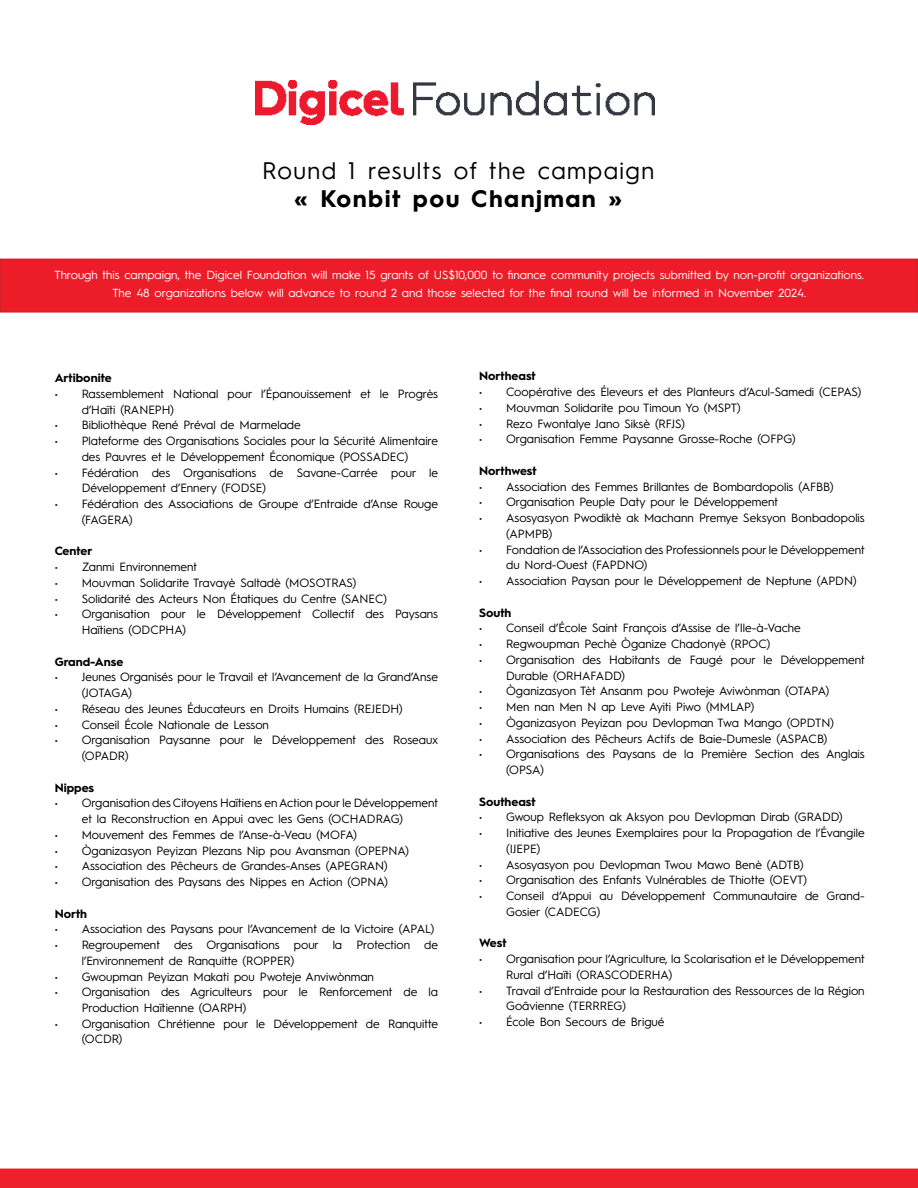
<style>
.page{position:relative;width:918px;height:1188px;background:#fff}
.page>*{position:absolute;margin:0;border:0;box-sizing:border-box;transform-origin:0 0}
.t1{font:24px "Hurme Geometric Sans 1";letter-spacing:.06em;color:#000}
.t2{font:700 24px "Hurme Geometric Sans 1";letter-spacing:.06em;color:#000}
.t3{font:12px/15.8px "Hurme Geometric Sans 1";color:#000}
.t4{font:700 12px "Hurme Geometric Sans 1";color:#000}
.t5{font:11.7px/18px "Hurme Geometric Sans 1";color:#fff;text-align:center}
</style>
<div class="page">
<div style="left:1px;top:259px;width:916px;height:53px;background:#ed1c29"></div>
<div style="left:0;top:259px;width:918px;height:54px;border:2px solid #d2232a"></div>
<img style="left:256px;top:80px;width:399px;height:44px">
<div style="left:0;top:1169px;width:918px;height:19px;background:#ed212b"></div>
<h1 class="t1" style="left:262px;top:153px;width:394px">Round 1 results of the campaign</h1>
<h1 class="t2" style="left:294px;top:182px;width:330px">« Konbit pou Chanjman »</h1>
<p class="t5" style="left:54px;top:265px;width:811px">Through this campaign, the Digicel Foundation will make 15 grants of US$10,000 to finance community projects submitted by non-profit organizations.<br>The 48 organizations below will advance to round 2 and those selected for the final round will be informed in November 2024.</p>
<p class="t4" style="left:55px;top:370px;width:58px">Artibonite</p>
<p class="t3" style="left:82px;top:385px;width:358px;text-indent:-27px">• Rassemblement National pour l’Épanouissement et le Progrès d’Haïti (RANEPH)</p>
<p class="t3" style="left:55px;top:417px;width:248px">• Bibliothèque René Préval de Marmelade</p>
<p class="t3" style="left:55px;top:432px;width:385px;text-align:center">• Plateforme des Organisations Sociales pour la Sécurité Alimentaire des Pauvres et le Développement Économique (POSSADEC)</p>
<p class="t3" style="left:82px;top:464px;width:358px;text-indent:-27px">• Fédération des Organisations de Savane-Carrée pour le<br>Développement d’Ennery (FODSE)</p>
<p class="t3" style="left:82px;top:495px;width:358px;text-indent:-27px">• Fédération des Associations de Groupe d’Entraide d’Anse Rouge (FAGERA)</p>
<p class="t4" style="left:55px;top:543px;width:39px">Center</p>
<p class="t3" style="left:55px;top:558px;width:144px">• Zanmi Environnement</p>
<p class="t3" style="left:55px;top:574px;width:303px">• Mouvman Solidarite Travayè Saltadè (MOSOTRAS)</p>
<p class="t3" style="left:55px;top:590px;width:334px">• Solidarité des Acteurs Non Étatiques du Centre (SANEC)</p>
<p class="t3" style="left:82px;top:606px;width:358px;text-indent:-27px">• Organisation pour le Développement Collectif des Paysans<br>Haïtiens (ODCPHA)</p>
<p class="t4" style="left:55px;top:653px;width:70px">Grand-Anse</p>
<p class="t3" style="left:82px;top:668px;width:358px;text-indent:-27px">• Jeunes Organisés pour le Travail et l’Avancement de la Grand’Anse (JOTAGA)</p>
<p class="t3" style="left:55px;top:700px;width:350px">• Réseau des Jeunes Éducateurs en Droits Humains (REJEDH)</p>
<p class="t3" style="left:55px;top:716px;width:216px">• Conseil École Nationale de Lesson</p>
<p class="t3" style="left:82px;top:731px;width:358px;text-indent:-27px">• Organisation Paysanne pour le Développement des Roseaux (OPADR)</p>
<p class="t4" style="left:55px;top:779px;width:41px">Nippes</p>
<p class="t3" style="left:82px;top:794px;width:358px;text-indent:-27px">• Organisation des Citoyens Haïtiens en Action pour le Développement et la Reconstruction en Appui avec les Gens (OCHADRAG)</p>
<p class="t3" style="left:55px;top:826px;width:304px">• Mouvement des Femmes de l’Anse-à-Veau (MOFA)</p>
<p class="t3" style="left:55px;top:842px;width:356px">• Òganizasyon Peyizan Plezans Nip pou Avansman (OPEPNA)</p>
<p class="t3" style="left:55px;top:857px;width:335px">• Association des Pêcheurs de Grandes-Anses (APEGRAN)</p>
<p class="t3" style="left:55px;top:873px;width:335px">• Organisation des Paysans des Nippes en Action (OPNA)</p>
<p class="t4" style="left:55px;top:905px;width:34px">North</p>
<p class="t3" style="left:55px;top:920px;width:381px">• Association des Paysans pour l’Avancement de la Victoire (APAL)</p>
<p class="t3" style="left:82px;top:936px;width:358px;text-indent:-27px">• Regroupement des Organisations pour la Protection de l’Environnement de Ranquitte (ROPPER)</p>
<p class="t3" style="left:55px;top:968px;width:321px">• Gwoupman Peyizan Makati pou Pwoteje Anviwònman</p>
<p class="t3" style="left:82px;top:983px;width:358px;text-indent:-27px">• Organisation des Agriculteurs pour le Renforcement de la<br>Production Haïtienne (OARPH)</p>
<p class="t3" style="left:82px;top:1015px;width:358px;text-indent:-27px">• Organisation Chrétienne pour le Développement de Ranquitte (OCDR)</p>
<p class="t4" style="left:479px;top:368px;width:58px">Northeast</p>
<p class="t3" style="left:479px;top:383px;width:384px">• Coopérative des Éleveurs et des Planteurs d’Acul-Samedi (CEPAS)</p>
<p class="t3" style="left:479px;top:399px;width:263px">• Mouvman Solidarite pou Timoun Yo (MSPT)</p>
<p class="t3" style="left:479px;top:415px;width:207px">• Rezo Fwontalye Jano Siksè (RFJS)</p>
<p class="t3" style="left:479px;top:431px;width:318px">• Organisation Femme Paysanne Grosse-Roche (OFPG)</p>
<p class="t4" style="left:479px;top:462px;width:59px">Northwest</p>
<p class="t3" style="left:479px;top:478px;width:356px">• Association des Femmes Brillantes de Bombardopolis (AFBB)</p>
<p class="t3" style="left:479px;top:494px;width:300px">• Organisation Peuple Daty pour le Développement</p>
<p class="t3" style="left:506px;top:509px;width:360px;text-indent:-27px">• Asosyasyon Pwodiktè ak Machann Premye Seksyon Bonbadopolis (APMPB)</p>
<p class="t3" style="left:506px;top:541px;width:360px;text-indent:-27px">• Fondation de l’Association des Professionnels pour le Développement du Nord-Ouest (FAPDNO)</p>
<p class="t3" style="left:479px;top:572px;width:379px">• Association Paysan pour le Développement de Neptune (APDN)</p>
<p class="t4" style="left:479px;top:604px;width:34px">South</p>
<p class="t3" style="left:479px;top:620px;width:323px">• Conseil d’École Saint François d’Assise de l’Ile-à-Vache</p>
<p class="t3" style="left:479px;top:635px;width:293px">• Regwoupman Pechè Òganize Chadonyè (RPOC)</p>
<p class="t3" style="left:506px;top:651px;width:360px;text-indent:-27px">• Organisation des Habitants de Faugé pour le Développement<br>Durable (ORHAFADD)</p>
<p class="t3" style="left:479px;top:683px;width:352px">• Òganizasyon Tèt Ansanm pou Pwoteje Aviwònman (OTAPA)</p>
<p class="t3" style="left:479px;top:698px;width:277px">• Men nan Men N ap Leve Ayiti Piwo (MMLAP)</p>
<p class="t3" style="left:479px;top:714px;width:356px">• Òganizasyon Peyizan pou Devlopman Twa Mango (OPDTN)</p>
<p class="t3" style="left:479px;top:730px;width:350px">• Association des Pêcheurs Actifs de Baie-Dumesle (ASPACB)</p>
<p class="t3" style="left:506px;top:746px;width:360px;text-indent:-27px">• Organisations des Paysans de la Première Section des Anglais (OPSA)</p>
<p class="t4" style="left:479px;top:793px;width:58px">Southeast</p>
<p class="t3" style="left:479px;top:808px;width:365px">• Gwoup Refleksyon ak Aksyon pou Devlopman Dirab (GRADD)</p>
<p class="t3" style="left:506px;top:824px;width:360px;text-indent:-27px">• Initiative des Jeunes Exemplaires pour la Propagation de l’Évangile (IJEPE)</p>
<p class="t3" style="left:479px;top:856px;width:326px">• Asosyasyon pou Devlopman Twou Mawo Benè (ADTB)</p>
<p class="t3" style="left:479px;top:871px;width:329px">• Organisation des Enfants Vulnérables de Thiotte (OEVT)</p>
<p class="t3" style="left:506px;top:887px;width:360px;text-indent:-27px">• Conseil d’Appui au Développement Communautaire de Grand-<br>Gosier (CADECG)</p>
<p class="t4" style="left:479px;top:935px;width:29px">West</p>
<p class="t3" style="left:506px;top:950px;width:360px;text-indent:-27px">• Organisation pour l’Agriculture, la Scolarisation et le Développement<br>Rural d’Haïti (ORASCODERHA)</p>
<p class="t3" style="left:506px;top:982px;width:360px;text-indent:-27px">• Travail d’Entraide pour la Restauration des Ressources de la Région<br>Goâvienne (TERRREG)</p>
<p class="t3" style="left:479px;top:1013px;width:187px">• École Bon Secours de Brigué</p>
</div>
